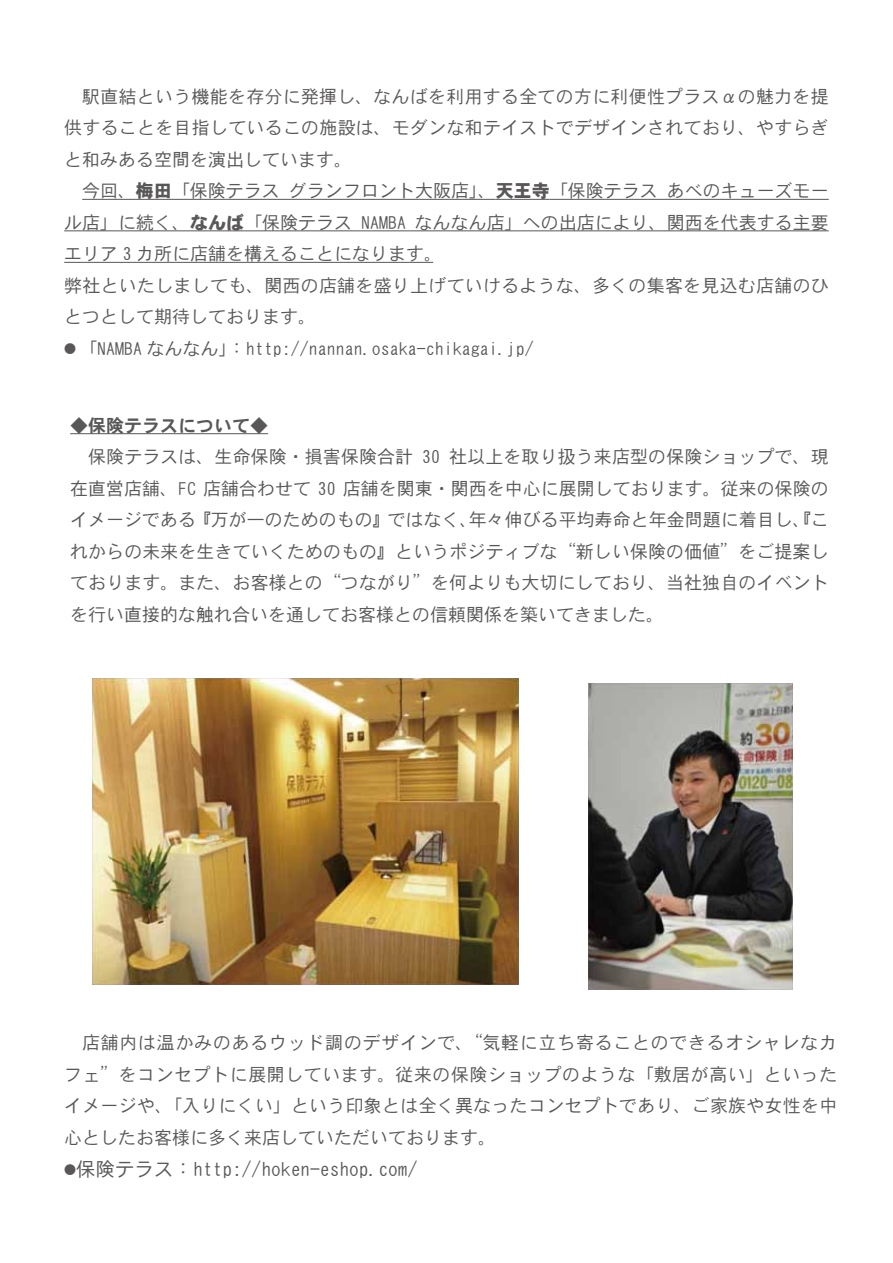
<style>
.page{position:relative;width:893px;height:1263px;background:#fff}
.page>*{position:absolute;margin:0;border:0;box-sizing:border-box;transform-origin:0 0}
.t1{font:19.5px "DFHS Gothic W3 WIN RKSJ H";color:#595757}
.t2{font:18px/31.5px "DFHS Gothic W3 WIN RKSJ H";color:#595757;text-align:justify}
.t3{font:18px "DFHS Gothic W7 WIN RKSJ H";color:#595757}
.s1{font-family:"DFHS Gothic W9 WIN RKSJ H"}
.s2{font-size:12px}
</style>
<div class="page">
<hr style="left:70px;top:433px;width:198px;height:1px;background:#595757">
<hr style="left:82px;top:199px;width:54px;height:1px;background:#595757">
<hr style="left:136px;top:199px;width:36px;height:1px;background:#595757">
<hr style="left:172px;top:199px;width:324px;height:1px;background:#595757">
<hr style="left:496px;top:199px;width:54px;height:1px;background:#595757">
<hr style="left:550px;top:199px;width:279px;height:1px;background:#595757">
<hr style="left:64px;top:230px;width:126px;height:1px;background:#595757">
<hr style="left:190px;top:230px;width:54px;height:1px;background:#595757">
<hr style="left:244px;top:230px;width:585px;height:1px;background:#595757">
<hr style="left:64px;top:262px;width:369px;height:1px;background:#595757">
<img style="left:92px;top:678px;width:427px;height:307px">
<img style="left:588px;top:683px;width:205px;height:307px">
<p class="t2" style="left:64px;top:81px;width:766px">　駅直結という機能を存分に発揮し、なんばを利用する全ての方に利便性プラスαの魅力を提供することを目指しているこの施設は、モダンな和テイストでデザインされており、やすらぎと和みある空間を演出しています。</p>
<p class="t2" style="left:64px;top:175px;width:766px;text-align:left;text-indent:18px">今回、<span class="s1">梅田</span>「保険テラス グランフロント大阪店」、<span class="s1">天王寺</span>「保険テラス あべのキューズモール店」に続く、<span class="s1">なんば</span>「保険テラス NAMBA なんなん店」への出店により、関西を代表する主要エリア 3 カ所に店舗を構えることになります。<br>弊社といたしましても、関西の店舗を盛り上げていけるような、多くの集客を見込む店舗のひとつとして期待しております。<br><span class="s2">●　</span>「NAMBA なんなん」：http://nannan.osaka-chikagai.jp/</p>
<p class="t3" style="left:70px;top:416px;width:199px">◆保険テラスについて◆</p>
<p class="t2" style="left:70px;top:441px;width:760px">　保険テラスは、生命保険・損害保険合計 30 社以上を取り扱う来店型の保険ショップで、現在直営店舗、FC 店舗合わせて 30 店舗を関東・関西を中心に展開しております。従来の保険のイメージである『万が一のためのもの』ではなく、年々伸びる平均寿命と年金問題に着目し、『これからの未来を生きていくためのもの』というポジティブな“新しい保険の価値”をご提案しております。また、お客様との“つながり”を何よりも大切にしており、当社独自のイベントを行い直接的な触れ合いを通してお客様との信頼関係を築いてきました。</p>
<p class="t2" style="left:64px;top:1027px;width:775px">　店舗内は温かみのあるウッド調のデザインで、“気軽に立ち寄ることのできるオシャレなカフェ”をコンセプトに展開しています。従来の保険ショップのような「敷居が高い」といったイメージや、「入りにくい」という印象とは全く異なったコンセプトであり、ご家族や女性を中心としたお客様に多く来店していただいております。</p>
<p class="t1" style="left:64px;top:1159px;width:355px"><span class="s2">●</span>保険テラス：http://hoken-eshop.com/</p>
</div>
